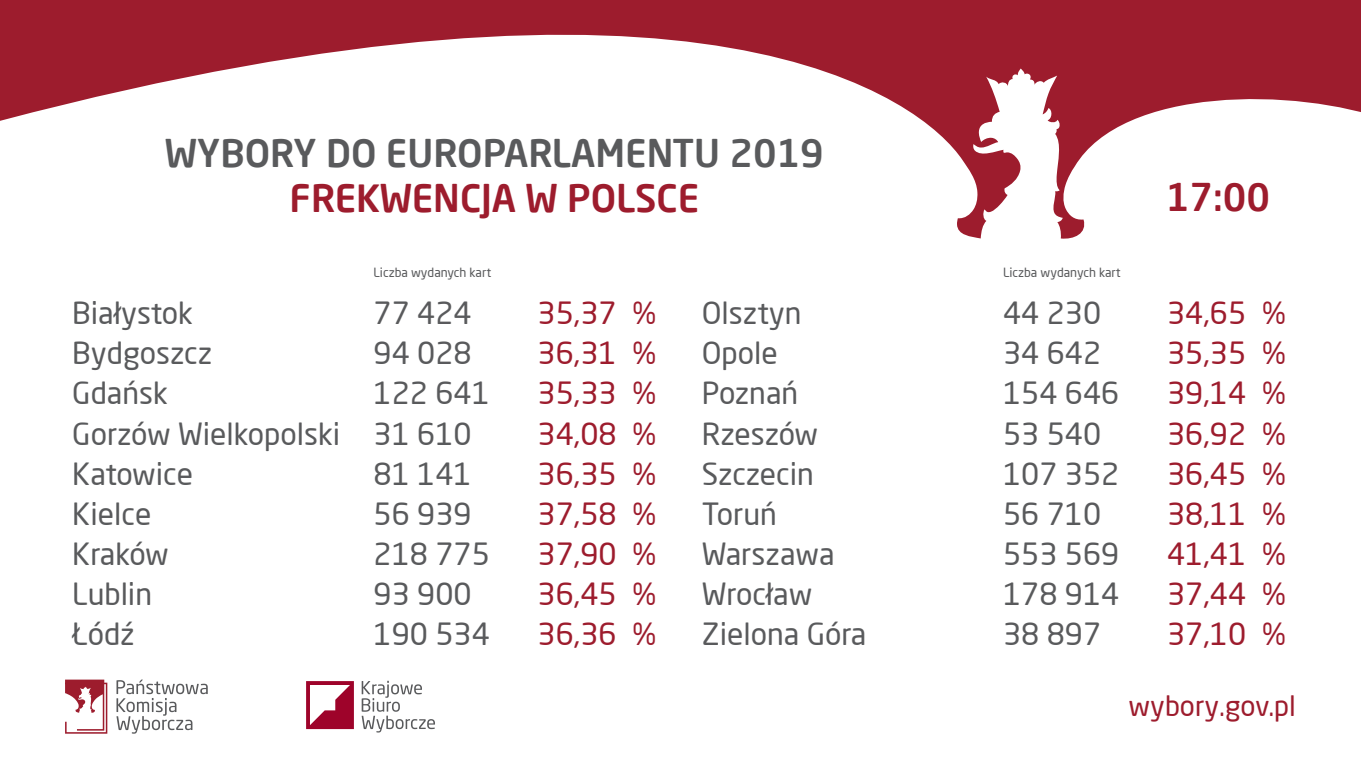
<style>
.page{position:relative;width:1361px;height:766px;background:#fff}
.page>*{position:absolute;margin:0;border:0;box-sizing:border-box;transform-origin:0 0}
.t1{font:500 37.5px "Neo Sans Pro";color:#595a5c}
.t2{font:500 37.5px "Neo Sans Pro";color:#9d1c2d}
.t3{font:30px "Neo Sans Pro";color:#595a5c}
.t4{font:30px "Neo Sans Pro";color:#9d1c2d}
.t5{font:27.5px "Neo Sans Pro";color:#9d1c2d}
.t6{font:12.5px "Neo Sans Pro";color:#595a5c}
</style>
<div class="page">
<svg style="left:116px;top:679px;width:92px;height:54px"></svg>
<svg style="left:65px;top:679px;width:42px;height:54px"></svg>
<svg style="left:362px;top:680px;width:73px;height:52px"></svg>
<svg style="left:306px;top:681px;width:48px;height:47px"></svg>
<svg style="left:0;top:0;width:1361px;height:239px"></svg>
<p class="t1" style="left:165px;top:129px;width:660px">WYBORY DO EUROPARLAMENTU 2019</p>
<p class="t2" style="left:289px;top:174px;width:411px">FREKWENCJA W POLSCE</p>
<p class="t2" style="left:1166px;top:174px;width:106px">17:00</p>
<p class="t3" style="left:72px;top:295px;width:122px">Białystok</p>
<p class="t3" style="left:72px;top:335px;width:142px">Bydgoszcz</p>
<p class="t3" style="left:72px;top:375px;width:97px">Gdańsk</p>
<p class="t3" style="left:72px;top:415px;width:269px">Gorzów Wielkopolski</p>
<p class="t3" style="left:72px;top:455px;width:122px">Katowice</p>
<p class="t3" style="left:72px;top:495px;width:81px">Kielce</p>
<p class="t3" style="left:72px;top:535px;width:98px">Kraków</p>
<p class="t3" style="left:72px;top:575px;width:81px">Lublin</p>
<p class="t3" style="left:72px;top:615px;width:64px">Łódź</p>
<p class="t6" style="left:373px;top:265px;width:119px">Liczba wydanych kart</p>
<p class="t6" style="left:1003px;top:265px;width:119px">Liczba wydanych kart</p>
<p class="t3" style="left:373px;top:295px;width:100px">77 424</p>
<p class="t3" style="left:373px;top:335px;width:100px">94 028</p>
<p class="t3" style="left:373px;top:375px;width:118px">122 641</p>
<p class="t3" style="left:373px;top:415px;width:100px">31 610</p>
<p class="t3" style="left:373px;top:455px;width:100px">81 141</p>
<p class="t3" style="left:373px;top:495px;width:100px">56 939</p>
<p class="t3" style="left:373px;top:535px;width:118px">218 775</p>
<p class="t3" style="left:373px;top:575px;width:100px">93 900</p>
<p class="t3" style="left:373px;top:615px;width:118px">190 534</p>
<p class="t4" style="left:538px;top:295px;width:81px">35,37</p>
<p class="t4" style="left:538px;top:335px;width:81px">36,31</p>
<p class="t4" style="left:538px;top:375px;width:81px">35,33</p>
<p class="t4" style="left:538px;top:415px;width:81px">34,08</p>
<p class="t4" style="left:538px;top:455px;width:81px">36,35</p>
<p class="t4" style="left:538px;top:495px;width:81px">37,58</p>
<p class="t4" style="left:538px;top:535px;width:81px">37,90</p>
<p class="t4" style="left:538px;top:575px;width:81px">36,45</p>
<p class="t4" style="left:538px;top:615px;width:81px">36,36</p>
<p class="t4" style="left:632px;top:295px;width:25px">%</p>
<p class="t4" style="left:632px;top:335px;width:25px">%</p>
<p class="t4" style="left:632px;top:375px;width:25px">%</p>
<p class="t4" style="left:632px;top:415px;width:25px">%</p>
<p class="t4" style="left:632px;top:455px;width:25px">%</p>
<p class="t4" style="left:632px;top:495px;width:25px">%</p>
<p class="t4" style="left:632px;top:535px;width:25px">%</p>
<p class="t4" style="left:632px;top:575px;width:25px">%</p>
<p class="t4" style="left:632px;top:615px;width:25px">%</p>
<p class="t3" style="left:702px;top:295px;width:101px">Olsztyn</p>
<p class="t3" style="left:702px;top:335px;width:78px">Opole</p>
<p class="t3" style="left:702px;top:375px;width:98px">Poznań</p>
<p class="t3" style="left:702px;top:415px;width:118px">Rzeszów</p>
<p class="t3" style="left:702px;top:455px;width:114px">Szczecin</p>
<p class="t3" style="left:702px;top:495px;width:77px">Toruń</p>
<p class="t3" style="left:702px;top:535px;width:134px">Warszawa</p>
<p class="t3" style="left:702px;top:575px;width:112px">Wrocław</p>
<p class="t3" style="left:702px;top:615px;width:166px">Zielona Góra</p>
<p class="t3" style="left:1003px;top:295px;width:100px">44 230</p>
<p class="t3" style="left:1003px;top:335px;width:100px">34 642</p>
<p class="t3" style="left:1003px;top:375px;width:118px">154 646</p>
<p class="t3" style="left:1003px;top:415px;width:100px">53 540</p>
<p class="t3" style="left:1003px;top:455px;width:118px">107 352</p>
<p class="t3" style="left:1003px;top:495px;width:100px">56 710</p>
<p class="t3" style="left:1003px;top:535px;width:118px">553 569</p>
<p class="t3" style="left:1003px;top:575px;width:118px">178 914</p>
<p class="t3" style="left:1003px;top:615px;width:100px">38 897</p>
<p class="t4" style="left:1167px;top:295px;width:81px">34,65</p>
<p class="t4" style="left:1167px;top:335px;width:81px">35,35</p>
<p class="t4" style="left:1167px;top:375px;width:81px">39,14</p>
<p class="t4" style="left:1167px;top:415px;width:81px">36,92</p>
<p class="t4" style="left:1167px;top:455px;width:81px">36,45</p>
<p class="t4" style="left:1167px;top:495px;width:81px">38,11</p>
<p class="t4" style="left:1167px;top:535px;width:81px">41,41</p>
<p class="t4" style="left:1167px;top:575px;width:81px">37,44</p>
<p class="t4" style="left:1167px;top:615px;width:81px">37,10</p>
<p class="t4" style="left:1262px;top:295px;width:25px">%</p>
<p class="t4" style="left:1262px;top:335px;width:25px">%</p>
<p class="t4" style="left:1262px;top:375px;width:25px">%</p>
<p class="t4" style="left:1262px;top:415px;width:25px">%</p>
<p class="t4" style="left:1262px;top:455px;width:25px">%</p>
<p class="t4" style="left:1262px;top:495px;width:25px">%</p>
<p class="t4" style="left:1262px;top:535px;width:25px">%</p>
<p class="t4" style="left:1262px;top:575px;width:25px">%</p>
<p class="t4" style="left:1262px;top:615px;width:25px">%</p>
<p class="t5" style="left:1128px;top:688px;width:169px">wybory.gov.pl</p>
</div>
